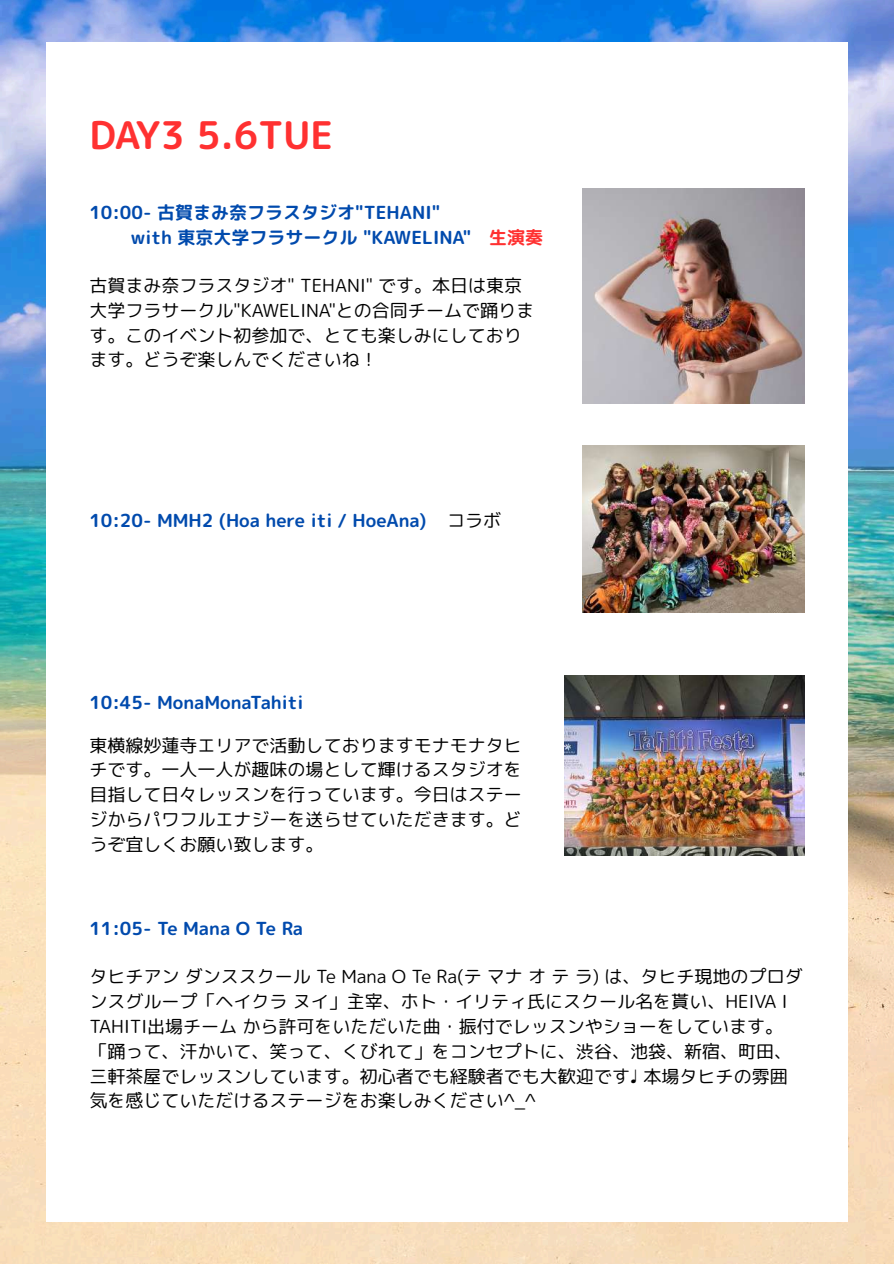
<style>
.page{position:relative;width:894px;height:1264px;background:#fff}
.page>*{position:absolute;margin:0;border:0;box-sizing:border-box;transform-origin:0 0}
.t1{font:38.1px "rounded mplus 1 p bold";color:#ff3131}
.t2{font:18px/24.8px "rounded mplus 1 p regular";color:#000}
.t3{font:18px/24.8px "rounded mplus 1 p bold";color:#004aad}
.s1{color:#ff3131}
</style>
<div class="page">
<img style="left:0;top:0;width:893px;height:1263px">
<div style="left:46px;top:42px;width:801px;height:1179px;background:#fff"></div>
<img style="left:582px;top:189px;width:222px;height:215px">
<img style="left:582px;top:446px;width:222px;height:166px">
<img style="left:564px;top:675px;width:240px;height:180px">
<h1 class="t1" style="left:89px;top:108px;width:245px">DAY3 5.6TUE</h1>
<p class="t3" style="left:131px;top:200px;width:414px;text-indent:-42px">10:00- 古賀まみ奈フラスタジオ"TEHANI"<br>with 東京大学フラサークル "KAWELINA" <span class="s1">生演奏</span></p>
<p class="t2" style="left:89px;top:273px;width:446px">古賀まみ奈フラスタジオ" TEHANI" です。本日は東京大学フラサークル"KAWELINA"との合同チームで踊ります。このイベント初参加で、とても楽しみにしております。どうぞ楽しんでくださいね！</p>
<p class="t3" style="left:89px;top:507px;width:338px">10:20- MMH2 (Hoa here iti / HoeAna)</p>
<p class="t2" style="left:447px;top:507px;width:56px">コラボ</p>
<p class="t3" style="left:89px;top:689px;width:215px">10:45- MonaMonaTahiti</p>
<p class="t2" style="left:89px;top:732px;width:434px;text-align:justify">東横線妙蓮寺エリアで活動しておりますモナモナタヒチです。一人一人が趣味の場として輝けるスタジオを目指して日々レッスンを行っています。今日はステージからパワフルエナジーを送らせていただきます。どうぞ宜しくお願い致します。</p>
<p class="t3" style="left:89px;top:916px;width:215px">11:05- Te Mana O Te Ra</p>
<p class="t2" style="left:89px;top:964px;width:714px">タヒチアンダンススクール Te Mana O Te Ra(テマナオテラ) は、タヒチ現地のプロダンスグループ「ヘイクラヌイ」主宰、ホト・イリティ氏にスクール名を貰い、HEIVA I TAHITI出場チームから許可をいただいた曲・振付でレッスンやショーをしています。「踊って、汗かいて、笑って、くびれて」をコンセプトに、渋谷、池袋、新宿、町田、三軒茶屋でレッスンしています。初心者でも経験者でも大歓迎です♩ 本場タヒチの雰囲気を感じていただけるステージをお楽しみください^_^</p>
</div>
